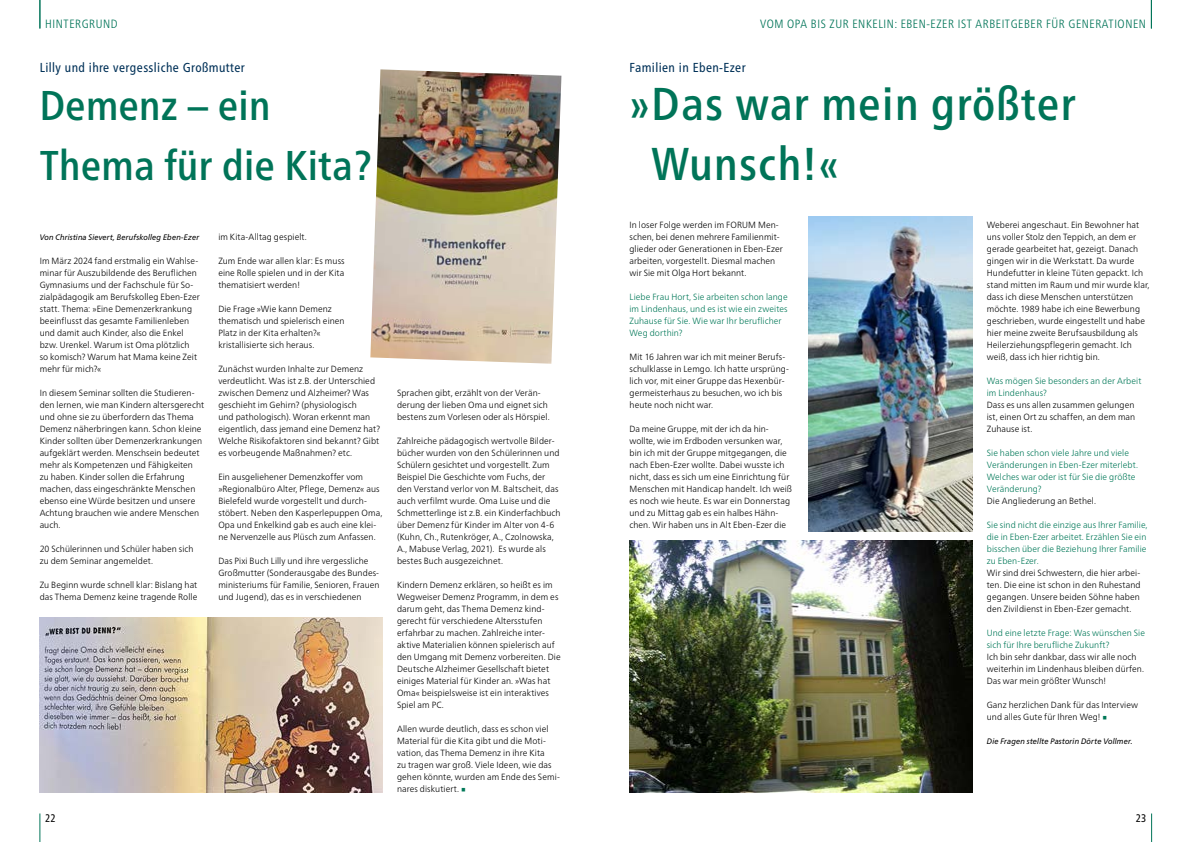
<style>
.page{position:relative;width:1191px;height:842px;background:#fff}
.page>*{position:absolute;margin:0;border:0;box-sizing:border-box;transform-origin:0 0}
.t1{font:500 condensed 46px/60px "Frutiger Neue LT Pro";letter-spacing:.03em;color:#007458}
.t2{font:500 condensed 41.6px/60px "Frutiger Neue LT Pro";letter-spacing:.01em;color:#007458}
.t3{font:condensed 13px "Frutiger Neue LT Pro";letter-spacing:.03em;color:#003158}
.t4{font:300 condensed 12px "Frutiger Neue LT Pro";letter-spacing:.05em;color:#007458}
.t5{font:condensed 11px "Frutiger Neue LT Pro";color:#000;scale:.95 1}
.t6{font:300 9px/12px "Frutiger Neue LT Pro";letter-spacing:.01em;color:#000;scale:.95 1}
.t7{font:300 9px/12px "Frutiger Neue LT Pro";letter-spacing:.005em;color:#007858;scale:.95 1}
.t8{font:italic 8px "Frutiger Neue LT Pro";letter-spacing:.01em;color:#000;scale:.95 1}
.s1{color:#007858}
</style>
<div class="page">
<svg style="left:40px;top:813px;width:1px;height:29px"></svg>
<svg style="left:1151px;top:813px;width:1px;height:29px"></svg>
<svg style="left:1151px;top:0;width:1px;height:28px"></svg>
<svg style="left:40px;top:0;width:1px;height:28px"></svg>
<img style="left:40px;top:617px;width:343px;height:175px">
<img style="left:370px;top:69px;width:191px;height:295px">
<img style="left:808px;top:216px;width:164px;height:315px">
<img style="left:629px;top:540px;width:343px;height:252px">
<h3 class="t4" style="left:45px;top:17px;width:74px">HINTERGRUND</h3>
<h3 class="t4" style="left:760px;top:17px;width:387px">VOM OPA BIS ZUR ENKELIN: EBEN-EZER IST ARBEITGEBER FÜR GENERATIONEN</h3>
<h3 class="t3" style="left:40px;top:60px;width:207px">Lilly und ihre vergessliche Großmutter</h3>
<h2 class="t2" style="left:40px;top:75px;width:334px">Demenz – ein<br>Thema für die Kita?</h2>
<p class="t8" style="left:40px;top:232px;width:169px">Von Christina Sievert, Berufskolleg Eben-Ezer</p>
<p class="t6" style="left:40px;top:255px;width:170px">Im März 2024 fand erstmalig ein Wahlse&shy;minar für Auszubildende des Beruflichen Gymnasiums und der Fachschule für So&shy;zialpädagogik am Berufskolleg Eben-Ezer statt. Thema: »Eine Demenzerkrankung beeinflusst das gesamte Familienleben und damit auch Kinder, also die Enkel bzw. Urenkel. Warum ist Oma plötzlich so komisch? Warum hat Mama keine Zeit mehr für mich?«</p>
<p class="t6" style="left:40px;top:387px;width:175px">In diesem Seminar sollten die Studieren&shy;den lernen, wie man Kindern altersgerecht und ohne sie zu überfordern das Thema Demenz näherbringen kann. Schon kleine Kinder sollten über Demenzerkrankungen aufgeklärt werden. Menschsein bedeutet mehr als Kompetenzen und Fähigkeiten zu haben. Kinder sollen die Erfahrung machen, dass eingeschränkte Menschen ebenso eine Würde besitzen und unsere Achtung brauchen wie andere Menschen auch.</p>
<p class="t6" style="left:40px;top:543px;width:163px">20 Schülerinnen und Schüler haben sich zu dem Seminar angemeldet.</p>
<p class="t6" style="left:40px;top:579px;width:167px">Zu Beginn wurde schnell klar: Bislang hat das Thema Demenz keine tragende Rolle</p>
<p class="t6" style="left:218px;top:231px;width:95px">im Kita-Alltag gespielt.</p>
<p class="t6" style="left:218px;top:255px;width:134px;text-align:justify">Zum Ende war allen klar: Es muss eine Rolle spielen und in der Kita thematisiert werden!</p>
<p class="t6" style="left:218px;top:303px;width:134px">Die Frage »Wie kann Demenz thematisch und spielerisch einen<br>Platz in der Kita erhalten?« kristallisierte sich heraus.</p>
<p class="t6" style="left:218px;top:363px;width:172px">Zunächst wurden Inhalte zur Demenz verdeutlicht. Was ist z.B. der Unterschied zwischen Demenz und Alzheimer? Was geschieht im Gehirn? (physiologisch<br>und pathologisch). Woran erkennt man eigentlich, dass jemand eine Demenz hat?<br>Welche Risikofaktoren sind bekannt? Gibt es vorbeugende Maßnahmen? etc.</p>
<p class="t6" style="left:218px;top:471px;width:174px">Ein ausgeliehener Demenzkoffer vom »Regionalbüro Alter, Pflege, Demenz« aus Bielefeld wurde vorgestellt und durch&shy;stöbert. Neben den Kasperlepuppen Oma, Opa und Enkelkind gab es auch eine klei&shy;ne Nervenzelle aus Plüsch zum Anfassen.</p>
<p class="t6" style="left:218px;top:555px;width:171px">Das Pixi Buch Lilly und ihre vergessliche Großmutter (Sonderausgabe des Bundes&shy;ministeriums für Familie, Senioren, Frauen und Jugend), das es in verschiedenen</p>
<p class="t6" style="left:397px;top:387px;width:162px">Sprachen gibt, erzählt von der Verän&shy;derung der lieben Oma und eignet sich bestens zum Vorlesen oder als Hörspiel.</p>
<p class="t6" style="left:397px;top:435px;width:174px">Zahlreiche pädagogisch wertvolle Bilder&shy;bücher wurden von den Schülerinnen und Schülern gesichtet und vorgestellt. Zum Beispiel Die Geschichte vom Fuchs, der den Verstand verlor von M. Baltscheit, das auch verfilmt wurde. Oma Luise und die Schmetterlinge ist z.B. ein Kinderfachbuch über Demenz für Kinder im Alter von 4-6 (Kuhn, Ch., Rutenkröger, A., Czolnowska, A., Mabuse Verlag, 2021). Es wurde als bestes Buch ausgezeichnet.</p>
<p class="t6" style="left:397px;top:579px;width:174px">Kindern Demenz erklären, so heißt es im Wegweiser Demenz Programm, in dem es darum geht, das Thema Demenz kind&shy;gerecht für verschiedene Altersstufen erfahrbar zu machen. Zahlreiche inter&shy;aktive Materialien können spielerisch auf den Umgang mit Demenz vorbereiten. Die Deutsche Alzheimer Gesellschaft bietet einiges Material für Kinder an. »Was hat Oma« beispielsweise ist ein interaktives Spiel am PC.</p>
<p class="t6" style="left:397px;top:723px;width:173px">Allen wurde deutlich, dass es schon viel Material für die Kita gibt und die Moti&shy;vation, das Thema Demenz in ihre Kita<br>zu tragen war groß. Viele Ideen, wie das gehen könnte, wurden am Ende des Semi&shy;nares diskutiert. <span class="s1">○</span></p>
<h3 class="t3" style="left:629px;top:60px;width:118px">Familien in Eben-Ezer</h3>
<h1 class="t1" style="left:651px;top:74px;width:425px;text-indent:-22px">»Das war mein größter<br>Wunsch!«</h1>
<p class="t6" style="left:629px;top:219px;width:163px">In loser Folge werden im FORUM Men&shy;schen, bei denen mehrere Familienmit&shy;glieder oder Generationen in Eben-Ezer arbeiten, vorgestellt. Diesmal machen wir Sie mit Olga Hort bekannt.</p>
<p class="t7" style="left:629px;top:291px;width:168px">Liebe Frau Hort, Sie arbeiten schon lange im Lindenhaus, und es ist wie ein zweites Zuhause für Sie. Wie war Ihr beruflicher Weg dorthin?</p>
<p class="t6" style="left:629px;top:351px;width:169px">Mit 16 Jahren war ich mit meiner Berufs&shy;schulklasse in Lemgo. Ich hatte ursprüng&shy;lich vor, mit einer Gruppe das Hexenbür&shy;germeisterhaus zu besuchen, wo ich bis heute noch nicht war.</p>
<p class="t6" style="left:629px;top:423px;width:172px">Da meine Gruppe, mit der ich da hin&shy;wollte, wie im Erdboden versunken war, bin ich mit der Gruppe mitgegangen, die nach Eben-Ezer wollte. Dabei wusste ich nicht, dass es sich um eine Einrichtung für Menschen mit Handicap handelt. Ich weiß es noch wie heute. Es war ein Donnerstag und zu Mittag gab es ein halbes Hähn&shy;chen. Wir haben uns in Alt Eben-Ezer die</p>
<p class="t6" style="left:986px;top:219px;width:173px">Weberei angeschaut. Ein Bewohner hat uns voller Stolz den Teppich, an dem er gerade gearbeitet hat, gezeigt. Danach gingen wir in die Werkstatt. Da wurde Hundefutter in kleine Tüten gepackt. Ich stand mitten im Raum und mir wurde klar, dass ich diese Menschen unterstützen möchte. 1989 habe ich eine Bewerbung geschrieben, wurde eingestellt und habe hier meine zweite Berufsausbildung als Heilerziehungspflegerin gemacht. Ich weiß, dass ich hier richtig bin.</p>
<p class="t7" style="left:986px;top:375px;width:164px">Was mögen Sie besonders an der Arbeit im Lindenhaus?</p>
<p class="t6" style="left:986px;top:399px;width:158px;text-align:justify">Dass es uns allen zusammen gelungen ist, einen Ort zu schaffen, an dem man Zuhause ist.</p>
<p class="t7" style="left:986px;top:447px;width:161px">Sie haben schon viele Jahre und viele<br>Veränderungen in Eben-Ezer miterlebt.<br>Welches war oder ist für Sie die größte<br>Veränderung?</p>
<p class="t6" style="left:986px;top:495px;width:116px">Die Angliederung an Bethel.</p>
<p class="t7" style="left:986px;top:519px;width:171px">Sie sind nicht die einzige aus Ihrer Familie, die in Eben-Ezer arbeitet. Erzählen Sie ein bisschen über die Beziehung Ihrer Familie zu Eben-Ezer.</p>
<p class="t6" style="left:986px;top:567px;width:163px;text-align:justify">Wir sind drei Schwestern, die hier arbei&shy;ten. Die eine ist schon in den Ruhestand gegangen. Unsere beiden Söhne haben den Zivildienst in Eben-Ezer gemacht.</p>
<p class="t7" style="left:986px;top:627px;width:168px">Und eine letzte Frage: Was wünschen Sie sich für Ihre berufliche Zukunft?</p>
<p class="t6" style="left:986px;top:651px;width:167px">Ich bin sehr dankbar, dass wir alle noch weiterhin im Lindenhaus bleiben dürfen.<br>Das war mein größter Wunsch!</p>
<p class="t6" style="left:986px;top:699px;width:161px">Ganz herzlichen Dank für das Interview und alles Gute für Ihren Weg! <span class="s1">○</span></p>
<p class="t8" style="left:986px;top:736px;width:155px">Die Fragen stellte Pastorin Dörte Vollmer.</p>
<p class="t5" style="left:45px;top:811px;width:12px">22</p>
<p class="t5" style="left:1135px;top:811px;width:12px">23</p>
</div>
